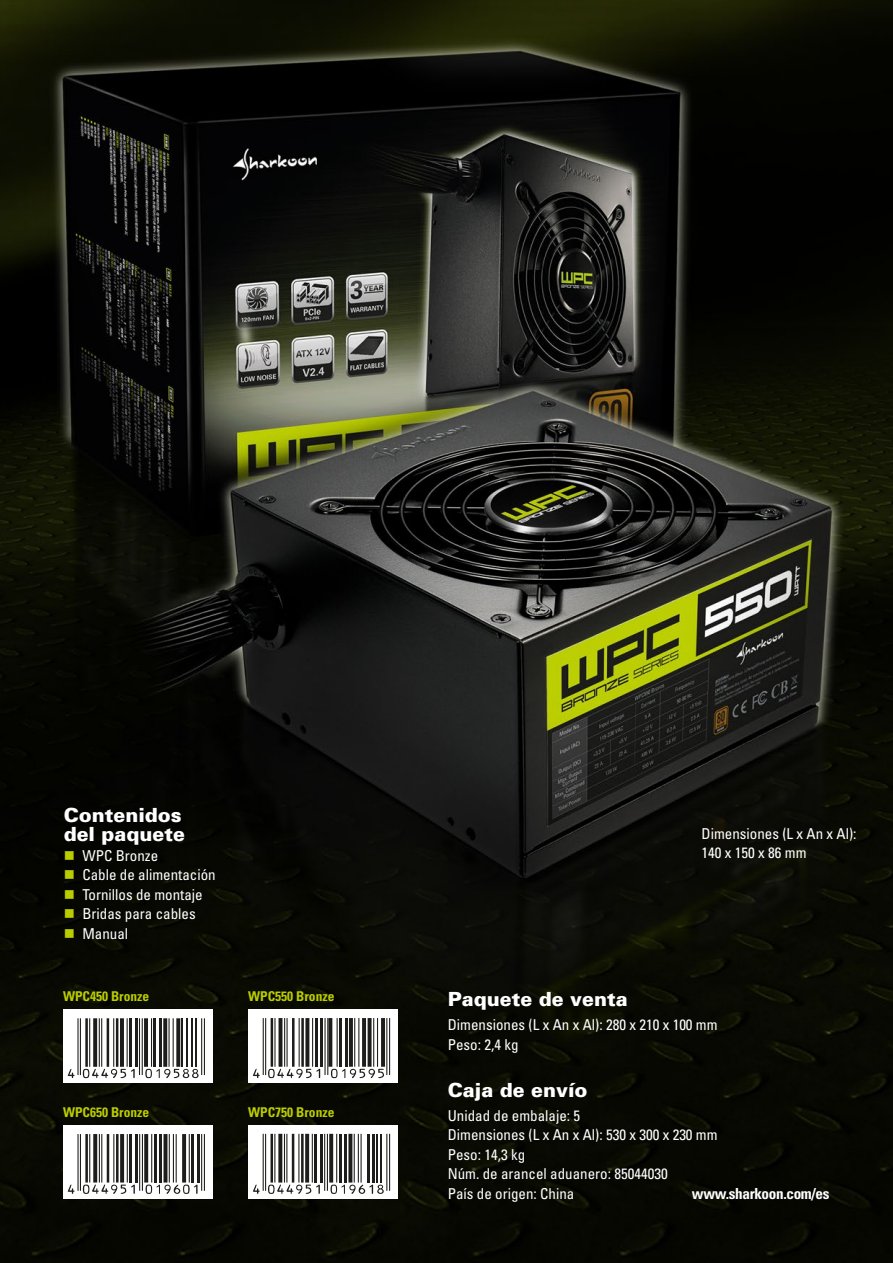
<style>
.page{position:relative;width:893px;height:1263px;background:#fff}
.page>*{position:absolute;margin:0;border:0;box-sizing:border-box;transform-origin:0 0}
.t1{font:900 19.5px/19.5px "Univers";color:#fff}
.t2{font:700 condensed 15.3px "Univers";letter-spacing:-.02em;color:#fff}
.t3{font:condensed 15px/19.5px "Univers";color:#fff}
.t4{font:700 condensed 13.5px "Univers";color:#bacd00}
.s1{color:#bacd00}
</style>
<div class="page">
<img style="left:0;top:0;width:893px;height:1263px">
<svg style="left:63px;top:1125px;width:150px;height:73px"></svg>
<svg style="left:63px;top:1009px;width:150px;height:74px"></svg>
<svg style="left:248px;top:1125px;width:150px;height:73px"></svg>
<svg style="left:248px;top:1009px;width:150px;height:74px"></svg>
<hr style="left:77px;top:1018px;width:2px;height:57px;background:#1d1d1b">
<hr style="left:80px;top:1018px;width:1px;height:57px;background:#1d1d1b">
<hr style="left:85px;top:1018px;width:3px;height:49px;background:#1d1d1b">
<hr style="left:89px;top:1018px;width:1px;height:49px;background:#1d1d1b">
<svg style="left:93px;top:1018px;width:4px;height:49px"></svg>
<hr style="left:99px;top:1018px;width:1px;height:49px;background:#1d1d1b">
<hr style="left:101px;top:1018px;width:1px;height:49px;background:#1d1d1b">
<hr style="left:107px;top:1018px;width:2px;height:49px;background:#1d1d1b">
<hr style="left:113px;top:1018px;width:1px;height:49px;background:#1d1d1b">
<hr style="left:116px;top:1018px;width:2px;height:49px;background:#1d1d1b">
<hr style="left:120px;top:1018px;width:4px;height:49px;background:#1d1d1b">
<hr style="left:127px;top:1018px;width:1px;height:49px;background:#1d1d1b">
<hr style="left:129px;top:1018px;width:3px;height:49px;background:#1d1d1b">
<hr style="left:135px;top:1018px;width:2px;height:49px;background:#1d1d1b">
<hr style="left:139px;top:1018px;width:1px;height:57px;background:#1d1d1b">
<hr style="left:142px;top:1018px;width:1px;height:57px;background:#1d1d1b">
<hr style="left:144px;top:1018px;width:4px;height:49px;background:#1d1d1b">
<hr style="left:151px;top:1018px;width:1px;height:49px;background:#1d1d1b">
<hr style="left:154px;top:1018px;width:2px;height:49px;background:#1d1d1b">
<hr style="left:159px;top:1018px;width:3px;height:49px;background:#1d1d1b">
<svg style="left:163px;top:1018px;width:4px;height:49px"></svg>
<hr style="left:168px;top:1018px;width:2px;height:49px;background:#1d1d1b">
<hr style="left:173px;top:1018px;width:1px;height:49px;background:#1d1d1b">
<svg style="left:176px;top:1018px;width:4px;height:49px"></svg>
<hr style="left:182px;top:1018px;width:1px;height:49px;background:#1d1d1b">
<hr style="left:186px;top:1018px;width:1px;height:49px;background:#1d1d1b">
<hr style="left:191px;top:1018px;width:2px;height:49px;background:#1d1d1b">
<hr style="left:195px;top:1018px;width:2px;height:49px;background:#1d1d1b">
<hr style="left:201px;top:1018px;width:1px;height:57px;background:#1d1d1b">
<hr style="left:204px;top:1018px;width:1px;height:57px;background:#1d1d1b">
<svg style="left:68px;top:1069px;width:7px;height:9px"></svg>
<svg style="left:83px;top:1069px;width:52px;height:9px"></svg>
<svg style="left:145px;top:1069px;width:54px;height:9px"></svg>
<hr style="left:263px;top:1018px;width:1px;height:57px;background:#1d1d1b">
<hr style="left:265px;top:1018px;width:1px;height:57px;background:#1d1d1b">
<hr style="left:271px;top:1018px;width:2px;height:49px;background:#1d1d1b">
<hr style="left:279px;top:1018px;width:3px;height:49px;background:#1d1d1b">
<hr style="left:284px;top:1018px;width:1px;height:49px;background:#1d1d1b">
<hr style="left:287px;top:1018px;width:1px;height:49px;background:#1d1d1b">
<hr style="left:292px;top:1018px;width:3px;height:49px;background:#1d1d1b">
<hr style="left:299px;top:1018px;width:1px;height:49px;background:#1d1d1b">
<hr style="left:301px;top:1018px;width:3px;height:49px;background:#1d1d1b">
<svg style="left:305px;top:1018px;width:4px;height:49px"></svg>
<hr style="left:312px;top:1018px;width:1px;height:49px;background:#1d1d1b">
<hr style="left:315px;top:1018px;width:2px;height:49px;background:#1d1d1b">
<hr style="left:320px;top:1018px;width:3px;height:49px;background:#1d1d1b">
<hr style="left:324px;top:1018px;width:2px;height:57px;background:#1d1d1b">
<hr style="left:327px;top:1018px;width:1px;height:57px;background:#1d1d1b">
<svg style="left:328px;top:1018px;width:4px;height:49px"></svg>
<hr style="left:337px;top:1018px;width:1px;height:49px;background:#1d1d1b">
<hr style="left:339px;top:1018px;width:3px;height:49px;background:#1d1d1b">
<hr style="left:345px;top:1018px;width:2px;height:49px;background:#1d1d1b">
<svg style="left:349px;top:1018px;width:4px;height:49px"></svg>
<hr style="left:354px;top:1018px;width:1px;height:49px;background:#1d1d1b">
<hr style="left:358px;top:1018px;width:1px;height:49px;background:#1d1d1b">
<svg style="left:362px;top:1018px;width:4px;height:49px"></svg>
<svg style="left:368px;top:1018px;width:4px;height:49px"></svg>
<hr style="left:373px;top:1018px;width:1px;height:49px;background:#1d1d1b">
<hr style="left:377px;top:1018px;width:1px;height:49px;background:#1d1d1b">
<svg style="left:381px;top:1018px;width:4px;height:49px"></svg>
<hr style="left:386px;top:1018px;width:1px;height:57px;background:#1d1d1b">
<hr style="left:389px;top:1018px;width:1px;height:57px;background:#1d1d1b">
<svg style="left:253px;top:1069px;width:7px;height:9px"></svg>
<svg style="left:268px;top:1069px;width:52px;height:9px"></svg>
<svg style="left:331px;top:1069px;width:53px;height:9px"></svg>
<hr style="left:274px;top:1018px;width:2px;height:49px;background:#1d1d1b">
<hr style="left:77px;top:1134px;width:2px;height:57px;background:#1d1d1b">
<hr style="left:80px;top:1134px;width:1px;height:57px;background:#1d1d1b">
<hr style="left:85px;top:1134px;width:3px;height:48px;background:#1d1d1b">
<hr style="left:89px;top:1134px;width:1px;height:48px;background:#1d1d1b">
<svg style="left:93px;top:1134px;width:4px;height:48px"></svg>
<hr style="left:99px;top:1134px;width:1px;height:48px;background:#1d1d1b">
<hr style="left:101px;top:1134px;width:1px;height:48px;background:#1d1d1b">
<hr style="left:107px;top:1134px;width:2px;height:48px;background:#1d1d1b">
<hr style="left:113px;top:1134px;width:1px;height:48px;background:#1d1d1b">
<hr style="left:116px;top:1134px;width:3px;height:48px;background:#1d1d1b">
<hr style="left:127px;top:1134px;width:1px;height:48px;background:#1d1d1b">
<hr style="left:129px;top:1134px;width:3px;height:48px;background:#1d1d1b">
<hr style="left:135px;top:1134px;width:3px;height:48px;background:#1d1d1b">
<hr style="left:139px;top:1134px;width:1px;height:57px;background:#1d1d1b">
<hr style="left:142px;top:1134px;width:1px;height:57px;background:#1d1d1b">
<svg style="left:144px;top:1134px;width:4px;height:48px"></svg>
<hr style="left:151px;top:1134px;width:1px;height:48px;background:#1d1d1b">
<hr style="left:154px;top:1134px;width:3px;height:48px;background:#1d1d1b">
<hr style="left:159px;top:1134px;width:3px;height:48px;background:#1d1d1b">
<hr style="left:164px;top:1134px;width:3px;height:48px;background:#1d1d1b">
<hr style="left:169px;top:1134px;width:1px;height:48px;background:#1d1d1b">
<hr style="left:173px;top:1134px;width:1px;height:48px;background:#1d1d1b">
<hr style="left:176px;top:1134px;width:1px;height:48px;background:#1d1d1b">
<svg style="left:182px;top:1134px;width:4px;height:48px"></svg>
<hr style="left:189px;top:1134px;width:1px;height:48px;background:#1d1d1b">
<hr style="left:191px;top:1134px;width:3px;height:48px;background:#1d1d1b">
<hr style="left:197px;top:1134px;width:3px;height:48px;background:#1d1d1b">
<hr style="left:201px;top:1134px;width:1px;height:57px;background:#1d1d1b">
<hr style="left:204px;top:1134px;width:1px;height:57px;background:#1d1d1b">
<svg style="left:68px;top:1184px;width:7px;height:10px"></svg>
<svg style="left:83px;top:1184px;width:52px;height:10px"></svg>
<svg style="left:146px;top:1184px;width:52px;height:10px"></svg>
<svg style="left:120px;top:1134px;width:4px;height:48px"></svg>
<hr style="left:263px;top:1134px;width:1px;height:57px;background:#1d1d1b">
<hr style="left:265px;top:1134px;width:1px;height:57px;background:#1d1d1b">
<hr style="left:270px;top:1134px;width:3px;height:48px;background:#1d1d1b">
<hr style="left:274px;top:1134px;width:1px;height:48px;background:#1d1d1b">
<svg style="left:278px;top:1134px;width:4px;height:48px"></svg>
<hr style="left:284px;top:1134px;width:1px;height:48px;background:#1d1d1b">
<hr style="left:286px;top:1134px;width:1px;height:48px;background:#1d1d1b">
<hr style="left:292px;top:1134px;width:2px;height:48px;background:#1d1d1b">
<hr style="left:298px;top:1134px;width:1px;height:48px;background:#1d1d1b">
<hr style="left:301px;top:1134px;width:3px;height:48px;background:#1d1d1b">
<svg style="left:305px;top:1134px;width:4px;height:48px"></svg>
<hr style="left:312px;top:1134px;width:1px;height:48px;background:#1d1d1b">
<hr style="left:314px;top:1134px;width:3px;height:48px;background:#1d1d1b">
<hr style="left:320px;top:1134px;width:3px;height:48px;background:#1d1d1b">
<hr style="left:324px;top:1134px;width:1px;height:57px;background:#1d1d1b">
<hr style="left:327px;top:1134px;width:1px;height:57px;background:#1d1d1b">
<svg style="left:329px;top:1134px;width:4px;height:48px"></svg>
<hr style="left:336px;top:1134px;width:1px;height:48px;background:#1d1d1b">
<hr style="left:339px;top:1134px;width:2px;height:48px;background:#1d1d1b">
<hr style="left:344px;top:1134px;width:3px;height:48px;background:#1d1d1b">
<svg style="left:348px;top:1134px;width:4px;height:48px"></svg>
<hr style="left:354px;top:1134px;width:1px;height:48px;background:#1d1d1b">
<hr style="left:358px;top:1134px;width:1px;height:48px;background:#1d1d1b">
<hr style="left:361px;top:1134px;width:1px;height:48px;background:#1d1d1b">
<hr style="left:367px;top:1134px;width:3px;height:48px;background:#1d1d1b">
<hr style="left:372px;top:1134px;width:3px;height:48px;background:#1d1d1b">
<hr style="left:377px;top:1134px;width:1px;height:48px;background:#1d1d1b">
<hr style="left:381px;top:1134px;width:1px;height:48px;background:#1d1d1b">
<hr style="left:386px;top:1134px;width:1px;height:57px;background:#1d1d1b">
<hr style="left:389px;top:1134px;width:1px;height:57px;background:#1d1d1b">
<svg style="left:253px;top:1184px;width:7px;height:10px"></svg>
<svg style="left:268px;top:1184px;width:52px;height:10px"></svg>
<svg style="left:330px;top:1184px;width:54px;height:10px"></svg>
<h1 class="t1" style="left:64px;top:805px;width:123px">Contenidos del paquete</h1>
<p class="t3" style="left:64px;top:845px;width:96px"><span class="s1">■</span> WPC Bronze</p>
<p class="t3" style="left:64px;top:865px;width:154px"><span class="s1">■</span> Cable de alimentación</p>
<p class="t3" style="left:64px;top:884px;width:140px"><span class="s1">■</span> Tornillos de montaje</p>
<p class="t3" style="left:64px;top:904px;width:134px"><span class="s1">■</span> Bridas para cables</p>
<p class="t3" style="left:64px;top:923px;width:66px"><span class="s1">■</span> Manual</p>
<p class="t4" style="left:63px;top:988px;width:88px">WPC450 Bronze</p>
<p class="t4" style="left:248px;top:988px;width:88px">WPC550 Bronze</p>
<p class="t4" style="left:63px;top:1103px;width:88px">WPC650 Bronze</p>
<p class="t4" style="left:248px;top:1103px;width:88px">WPC750 Bronze</p>
<p class="t3" style="left:702px;top:823px;width:156px">Dimensiones (L x An x Al):<br>140 x 150 x 86 mm</p>
<h1 class="t1" style="left:448px;top:989px;width:181px">Paquete de venta</h1>
<p class="t3" style="left:448px;top:1015px;width:271px">Dimensiones (L x An x Al): 280 x 210 x 100 mm<br>Peso: 2,4 kg</p>
<h1 class="t1" style="left:448px;top:1080px;width:141px">Caja de envío</h1>
<p class="t3" style="left:448px;top:1105px;width:271px">Unidad de embalaje: 5<br>Dimensiones (L x An x Al): 530 x 300 x 230 mm<br>Peso: 14,3 kg<br>Núm. de arancel aduanero: 85044030<br>País de origen: China</p>
<p class="t2" style="left:692px;top:1184px;width:139px">www.sharkoon.com/es</p>
</div>
